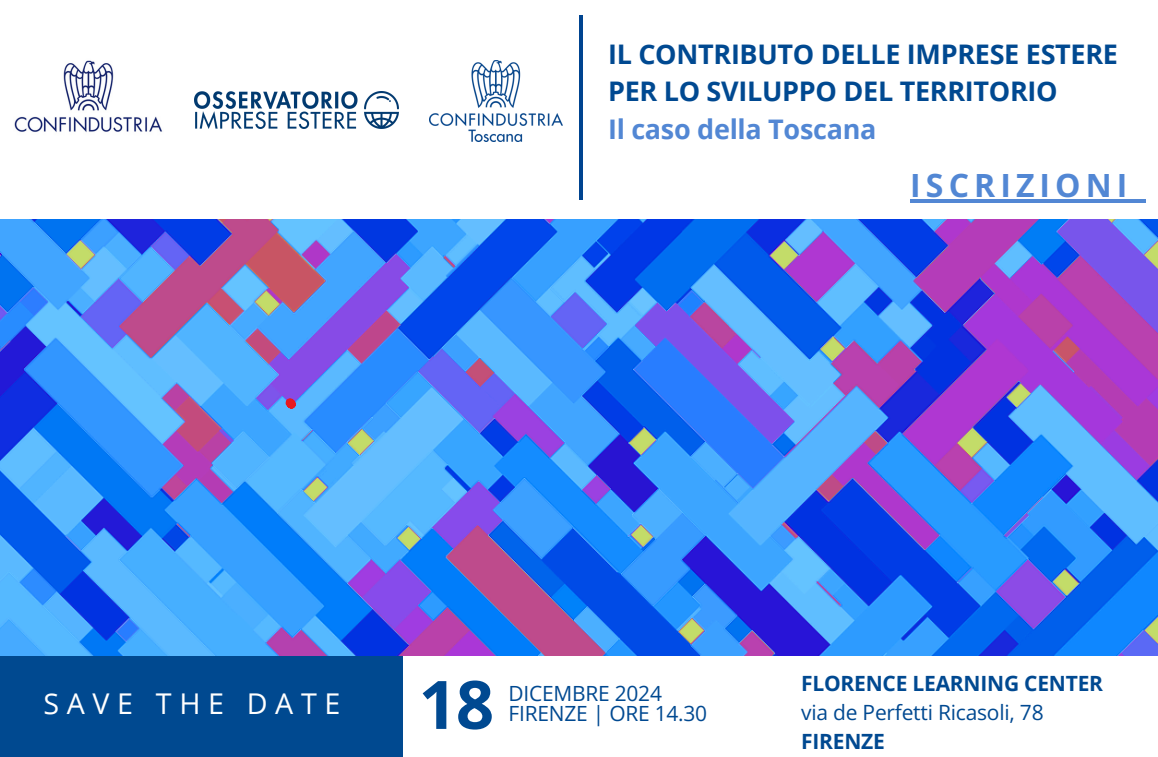
<style>
.page{position:relative;width:1158px;height:757px;background:#fff}
.page>*{position:absolute;margin:0;border:0;box-sizing:border-box;transform-origin:0 0}
.t1{font:700 66.9px "Open Sans";color:#004991}
.t2{font:700 32px "Open Sans";letter-spacing:.16em;color:#5287d4}
.t3{font:28.6px "Open Sans";letter-spacing:.265em;color:#fff}
.t4{font:700 27px/37.5px "Open Sans";letter-spacing:-.01em;color:#004991}
.t5{font:700 27px "Open Sans";letter-spacing:-.01em;color:#5287d4}
.t6{font:700 21px "Open Sans";letter-spacing:-.01em;color:#004991}
.t7{font:21px "Open Sans";letter-spacing:-.01em;color:#004991}
.t8{font:20.9px "Open Sans";letter-spacing:-.01em;color:#004991}
</style>
<div class="page">
<hr style="left:579px;top:16px;width:3px;height:184px;background:#004490">
<img style="left:0;top:219px;width:1157px;height:437px">
<img style="left:430px;top:61px;width:132px;height:81px">
<div style="left:0;top:656px;width:403px;height:101px;background:#004990"></div>
<svg style="left:285px;top:398px;width:11px;height:11px"></svg>
<img style="left:14px;top:60px;width:149px;height:72px">
<img style="left:195px;top:91px;width:203px;height:37px">
<hr style="left:910px;top:199px;width:222px;height:3px;background:#5287d4">
<svg style="left:1132px;top:199px;width:13px;height:3px"></svg>
<p class="t4" style="left:608px;top:34px;width:511px">IL CONTRIBUTO DELLE IMPRESE ESTERE<br>PER LO SVILUPPO DEL TERRITORIO</p>
<p class="t5" style="left:608px;top:110px;width:270px">Il caso della Toscana</p>
<h4 class="t2" style="left:910px;top:163px;width:218px">ISCRIZIONI</h4>
<p class="t3" style="left:44px;top:684px;width:298px">SAVE THE DATE</p>
<h3 class="t1" style="left:418px;top:657px;width:77px">18</h3>
<p class="t8" style="left:508px;top:679px;width:155px">DICEMBRE 2024</p>
<p class="t8" style="left:508px;top:699px;width:200px">FIRENZE | ORE 14.30</p>
<p class="t6" style="left:801px;top:668px;width:303px">FLORENCE LEARNING CENTER</p>
<p class="t7" style="left:801px;top:697px;width:244px">via de Perfetti Ricasoli, 78</p>
<p class="t6" style="left:801px;top:727px;width:85px">FIRENZE</p>
</div>
